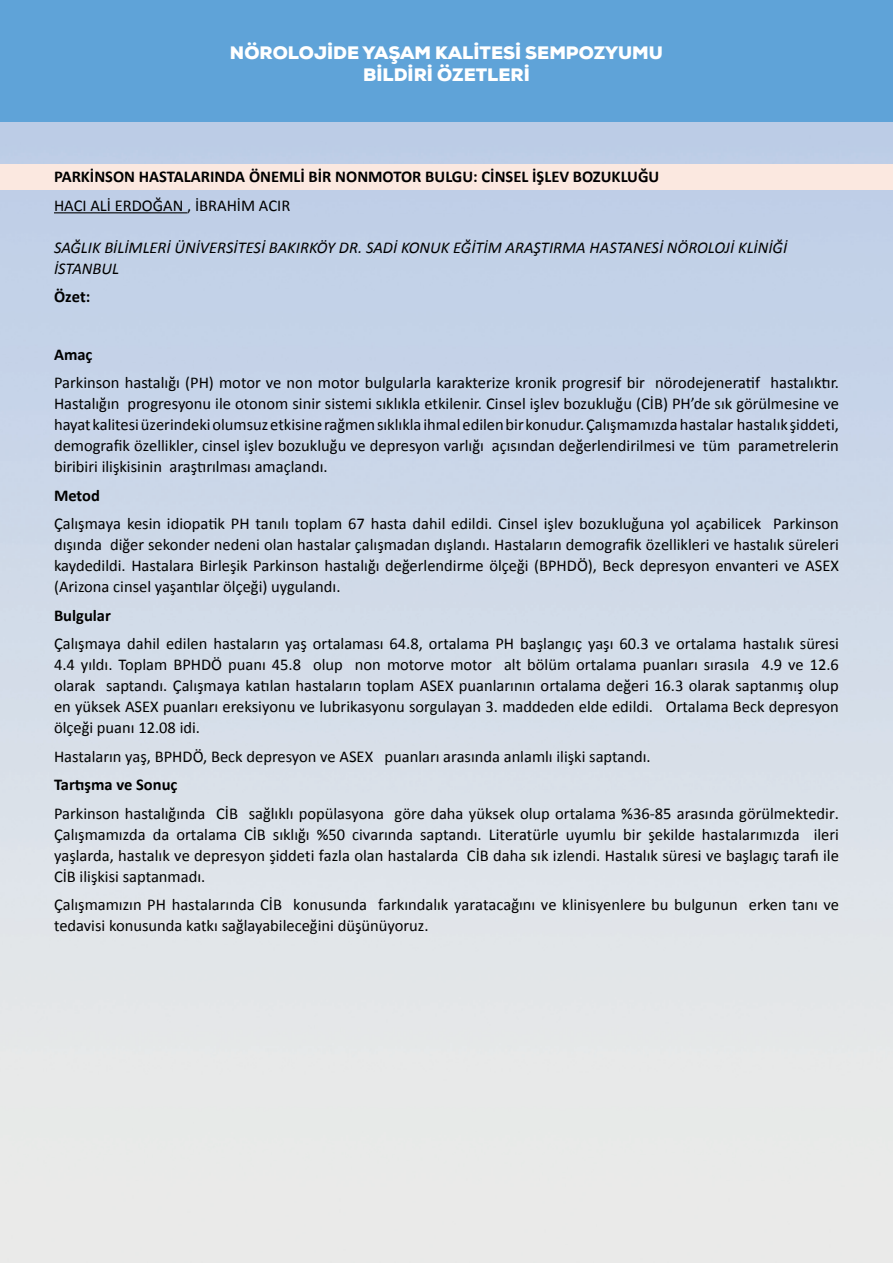
<style>
.page{position:relative;width:893px;height:1263px;background:#fff}
.page>*{position:absolute;margin:0;border:0;box-sizing:border-box;transform-origin:0 0}
.t1{font:900 18px/21.6px "Nexa";color:#fff;text-align:center}
.t2{font:16.5px/21px "Calibri";color:#000;text-align:justify}
.t3{font:700 16.5px "Calibri";color:#000}
.t4{font:italic 16.5px/21px "Calibri";color:#000}
</style>
<div class="page">
<img style="left:0;top:121px;width:893px;height:1142px">
<div style="left:0;top:0;width:893px;height:121px;background:#5fa3d8"></div>
<div style="left:0;top:164px;width:893px;height:25px;background:#fbe8e0"></div>
<hr style="left:54px;top:212px;width:133px;height:1px;background:#000">
<p class="t1" style="left:230px;top:42px;width:435px">NÖROLOJİDE YAŞAM KALİTESİ SEMPOZYUMU<br>BİLDİRİ ÖZETLERİ</p>
<p class="t3" style="left:54px;top:166px;width:607px">PARKİNSON HASTALARINDA ÖNEMLİ BİR NONMOTOR BULGU: CİNSEL İŞLEV BOZUKLUĞU</p>
<p class="t2" style="left:54px;top:195px;width:238px">HACI ALİ ERDOĞAN , İBRAHİM ACIR</p>
<p class="t4" style="left:54px;top:236px;width:735px">SAĞLIK BİLİMLERİ ÜNİVERSİTESİ BAKIRKÖY DR. SADİ KONUK EĞİTİM ARAŞTIRMA HASTANESİ NÖROLOJİ KLİNİĞİ<br>İSTANBUL</p>
<p class="t3" style="left:54px;top:286px;width:38px">Özet:</p>
<p class="t3" style="left:54px;top:343px;width:40px">Amaç</p>
<p class="t2" style="left:54px;top:372px;width:786px">Parkinson hastalığı (PH) motor ve non motor bulgularla karakterize kronik progresif bir nörodejeneratif hastalıktır.<br>Hastalığın progresyonu ile otonom sinir sistemi sıklıkla etkilenir. Cinsel işlev bozukluğu (CİB) PH’de sık görülmesine ve hayat kalitesi üzerindeki olumsuz etkisine rağmen sıklıkla ihmal edilen bir konudur. Çalışmamızda hastalar hastalık şiddeti, demografik özellikler, cinsel işlev bozukluğu ve depresyon varlığı açısından değerlendirilmesi ve tüm parametrelerin biribiri ilişkisinin araştırılması amaçlandı.</p>
<p class="t3" style="left:54px;top:484px;width:47px">Metod</p>
<p class="t2" style="left:54px;top:513px;width:786px">Çalışmaya kesin idiopatik PH tanılı toplam 67 hasta dahil edildi. Cinsel işlev bozukluğuna yol açabilicek Parkinson dışında diğer sekonder nedeni olan hastalar çalışmadan dışlandı. Hastaların demografik özellikleri ve hastalık süreleri kaydedildi. Hastalara Birleşik Parkinson hastalığı değerlendirme ölçeği (BPHDÖ), Beck depresyon envanteri ve ASEX (Arizona cinsel yaşantılar ölçeği) uygulandı.</p>
<p class="t3" style="left:54px;top:604px;width:58px">Bulgular</p>
<p class="t2" style="left:54px;top:633px;width:786px">Çalışmaya dahil edilen hastaların yaş ortalaması 64.8, ortalama PH başlangıç yaşı 60.3 ve ortalama hastalık süresi 4.4 yıldı. Toplam BPHDÖ puanı 45.8 olup non motorve motor alt bölüm ortalama puanları sırasıla 4.9 ve 12.6 olarak saptandı. Çalışmaya katılan hastaların toplam ASEX puanlarının ortalama değeri 16.3 olarak saptanmış olup en yüksek ASEX puanları ereksiyonu ve lubrikasyonu sorgulayan 3. maddeden elde edildi. Ortalama Beck depresyon ölçeği puanı 12.08 idi.</p>
<p class="t2" style="left:54px;top:746px;width:598px">Hastaların yaş, BPHDÖ, Beck depresyon ve ASEX puanları arasında anlamlı ilişki saptandı.</p>
<p class="t3" style="left:54px;top:774px;width:125px">Tartışma ve Sonuç</p>
<p class="t2" style="left:54px;top:803px;width:786px">Parkinson hastalığında CİB sağlıklı popülasyona göre daha yüksek olup ortalama %36-85 arasında görülmektedir.<br>Çalışmamızda da ortalama CİB sıklığı %50 civarında saptandı. Literatürle uyumlu bir şekilde hastalarımızda ileri yaşlarda, hastalık ve depresyon şiddeti fazla olan hastalarda CİB daha sık izlendi. Hastalık süresi ve başlagıç tarafı ile CİB ilişkisi saptanmadı.</p>
<p class="t2" style="left:54px;top:894px;width:786px">Çalışmamızın PH hastalarında CİB konusunda farkındalık yaratacağını ve klinisyenlere bu bulgunun erken tanı ve tedavisi konusunda katkı sağlayabileceğini düşünüyoruz.</p>
</div>
